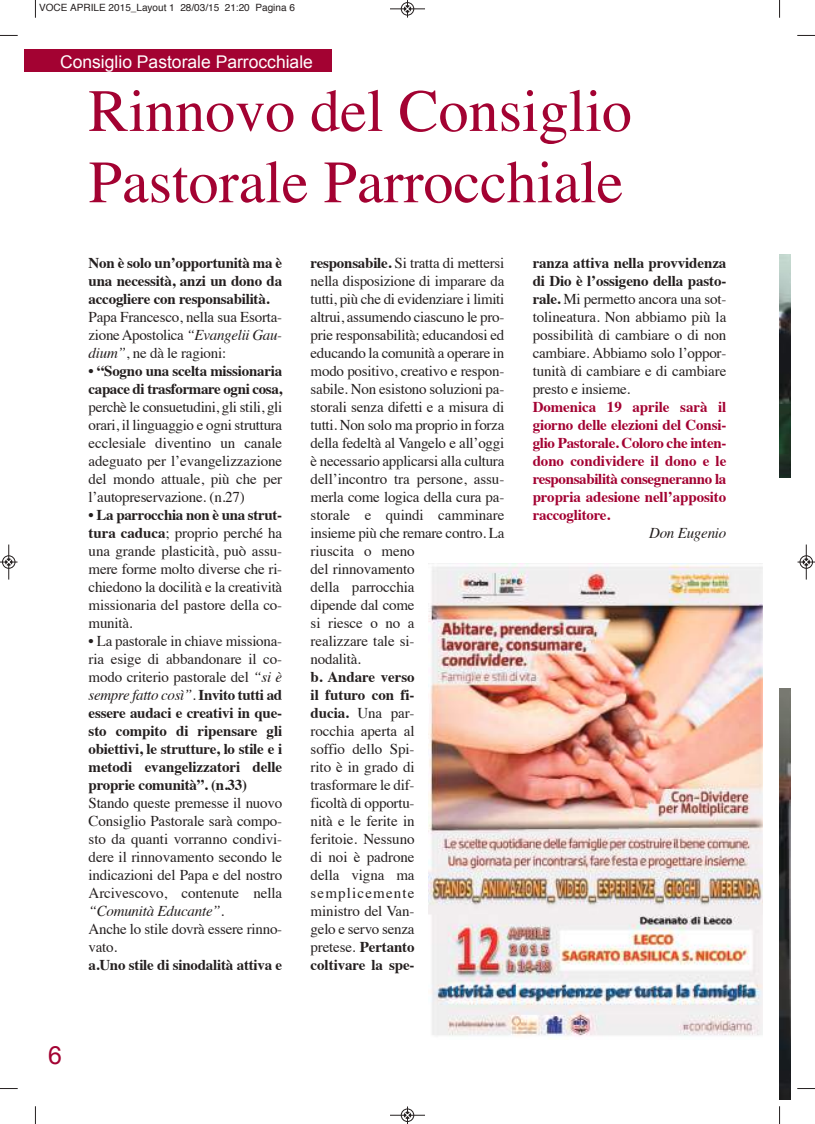
<style>
.page{position:relative;width:815px;height:1124px;background:#fff}
.page>*{position:absolute;margin:0;border:0;box-sizing:border-box;transform-origin:0 0}
.t1{font:60px/71.2px "Times";color:#a30232}
.t2{font:25px "Arial";color:#a30232}
.t3{font:17.5px "Arial";color:#fff}
.t4{font:15px/18px "Times";letter-spacing:-.015em;color:#241f1f;text-align:justify}
.t5{font:700 15px/18px "Times";letter-spacing:-.015em;color:#241f1f;text-align:justify}
.t6{font:700 15px/18px "Times";letter-spacing:-.005em;color:#a30232;text-align:justify}
.t7{font:italic 15px "Times";letter-spacing:-.015em;color:#241f1f}
.t8{font:10px "Helvetica";color:#241f1f}
.s1{font-style:italic}
.s2{font-weight:400}
.s3{font-weight:700}
.s4{font-weight:400;font-style:italic}
</style>
<div class="page">
<div style="left:24px;top:50px;width:307px;height:22px;background:#a30232"></div>
<img style="left:779px;top:254px;width:12px;height:223px">
<img style="left:779px;top:688px;width:12px;height:411px">
<img style="left:429px;top:563px;width:333px;height:474px">
<svg style="left:35px;top:0;width:1px;height:18px"></svg>
<svg style="left:0;top:35px;width:18px;height:1px"></svg>
<svg style="left:779px;top:0;width:1px;height:18px"></svg>
<svg style="left:797px;top:35px;width:18px;height:1px"></svg>
<svg style="left:35px;top:1106px;width:1px;height:17px"></svg>
<svg style="left:779px;top:1106px;width:1px;height:17px"></svg>
<div style="left:401px;top:2px;width:13px;height:14px;border:1px solid #fff;border-radius:50%"></div>
<hr style="left:390px;top:8px;width:35px;height:1px;background:#241f1f">
<div style="left:401px;top:2px;width:13px;height:13px;border:1px solid #241f1f;border-radius:50%"></div>
<svg style="left:404px;top:0;width:7px;height:18px"></svg>
<hr style="left:390px;top:1114px;width:35px;height:1px;background:#241f1f">
<div style="left:401px;top:1108px;width:13px;height:13px;border:1px solid #241f1f;border-radius:50%"></div>
<svg style="left:404px;top:1106px;width:7px;height:17px"></svg>
<div style="left:2px;top:555px;width:14px;height:14px;border:1px solid #fff;border-radius:50%"></div>
<hr style="left:8px;top:544px;width:1px;height:35px;background:#241f1f">
<div style="left:2px;top:555px;width:13px;height:13px;border:1px solid #241f1f;border-radius:50%"></div>
<svg style="left:0;top:558px;width:18px;height:7px"></svg>
<div style="left:799px;top:555px;width:14px;height:14px;border:1px solid #fff;border-radius:50%"></div>
<hr style="left:806px;top:544px;width:1px;height:35px;background:#241f1f">
<div style="left:800px;top:555px;width:13px;height:13px;border:1px solid #241f1f;border-radius:50%"></div>
<svg style="left:798px;top:558px;width:17px;height:7px"></svg>
<p class="t8" style="left:39px;top:4px;width:257px">VOCE APRILE 2015_Layout 1 28/03/15 21:20 Pagina 6</p>
<p class="t3" style="left:60px;top:52px;width:254px">Consiglio Pastorale Parrocchiale</p>
<h1 class="t1" style="left:89px;top:80px;width:545px">Rinnovo del Consiglio<br>Pastorale Parrocchiale</h1>
<p class="t5" style="left:89px;top:255px;width:195px">Non è solo un’opportunità ma è una necessità, anzi un dono da accogliere con responsabilità.</p>
<p class="t4" style="left:89px;top:309px;width:195px">Papa Francesco, nella sua Esorta&shy;zioneApostolica <span class="s1">“Evangelii Gau&shy;dium”</span>, ne dà le ragioni:</p>
<p class="t5" style="left:89px;top:363px;width:195px"><span class="s2">•</span> “Sogno una scelta missionaria capace di trasformare ogni cosa,</p>
<p class="t4" style="left:89px;top:399px;width:195px">perchè le consuetudini, gli stili, gli orari, il linguaggio e ogni struttura ecclesiale diventino un canale adeguato per l’evangelizzazione del mondo attuale, più che per l’autopreservazione. (n.27)</p>
<p class="t4" style="left:89px;top:507px;width:195px">• <span class="s3">La parrocchia non è una strut&shy;tura caduca</span>; proprio perché ha una grande plasticità, può assu&shy;mere forme molto diverse che ri&shy;chiedono la docilità e la creatività missionaria del pastore della co&shy;munità.</p>
<p class="t5" style="left:89px;top:633px;width:195px"><span class="s2">• La pastorale in chiave missiona&shy;ria esige di abbandonare il co&shy;modo criterio pastorale del</span> <span class="s4">“si è sempre fatto così”</span><span class="s2">.</span> Invito tutti ad essere audaci e creativi in que&shy;sto compito di ripensare gli obiettivi, le strutture, lo stile e i metodi evangelizzatori delle proprie comunità”. (n.33)</p>
<p class="t4" style="left:89px;top:795px;width:195px;text-align:left">Stando queste premesse il nuovo<br>Consiglio Pastorale sarà compo&shy;sto da quanti vorranno condivi&shy;dere il rinnovamento secondo le indicazioni del Papa e del nostro<br>Arcivescovo, contenute nella <span class="s1">“Comunità Educante”</span>.<br>Anche lo stile dovrà essere rinno&shy;vato.</p>
<p class="t5" style="left:89px;top:957px;width:195px">a.Uno stile di sinodalità attiva e</p>
<p class="t4" style="left:311px;top:255px;width:195px;text-align:left"><span class="s3">responsabile.</span> Si tratta di mettersi nella disposizione di imparare da tutti, più che di evidenziare i limiti altrui, assumendo ciascuno le pro&shy;prie responsabilità; educandosi ed educando la comunità a operare in modo positivo, creativo e respon&shy;sabile. Non esistono soluzioni pa&shy;storali senza difetti e a misura di tutti. Non solo ma proprio in forza della fedeltà al Vangelo e all’oggi è necessario applicarsi alla cultura dell’incontro tra persone, assu&shy;merla come logica della cura pa&shy;storale e quindi camminare insieme più che remare contro. La riuscita o meno<br>del rinnovamento<br>della parrocchia<br>dipende dal come<br>si riesce o no a<br>realizzare tale si-<br>nodalità.</p>
<p class="t4" style="left:311px;top:669px;width:105px"><span class="s3">b. Andare verso il futuro con fi&shy;ducia.</span> Una par&shy;rocchia aperta al soffio dello Spi&shy;rito è in grado di trasformare le dif&shy;ficoltà di opportu&shy;nità e le ferite in feritoie. Nessuno di noi è padrone della vigna ma semplicemente ministro del Van&shy;gelo e servo senza pretese. <span class="s3">Pertanto coltivare la spe-</span></p>
<p class="t4" style="left:533px;top:255px;width:195px"><span class="s3">ranza attiva nella provvidenza di Dio è l’ossigeno della pasto&shy;rale.</span> Mi permetto ancora una sot&shy;tolineatura. Non abbiamo più la possibilità di cambiare o di non cambiare. Abbiamo solo l’oppor&shy;tunità di cambiare e di cambiare presto e insieme.</p>
<p class="t6" style="left:533px;top:399px;width:195px">Domenica 19 aprile sarà il giorno delle elezioni del Consi&shy;glio Pastorale. Coloro che inten&shy;dono condividere il dono e le responsabilità consegneranno la propria adesione nell’apposito raccoglitore.</p>
<p class="t7" style="left:649px;top:526px;width:79px">Don Eugenio</p>
<h2 class="t2" style="left:48px;top:1041px;width:15px">6</h2>
</div>
